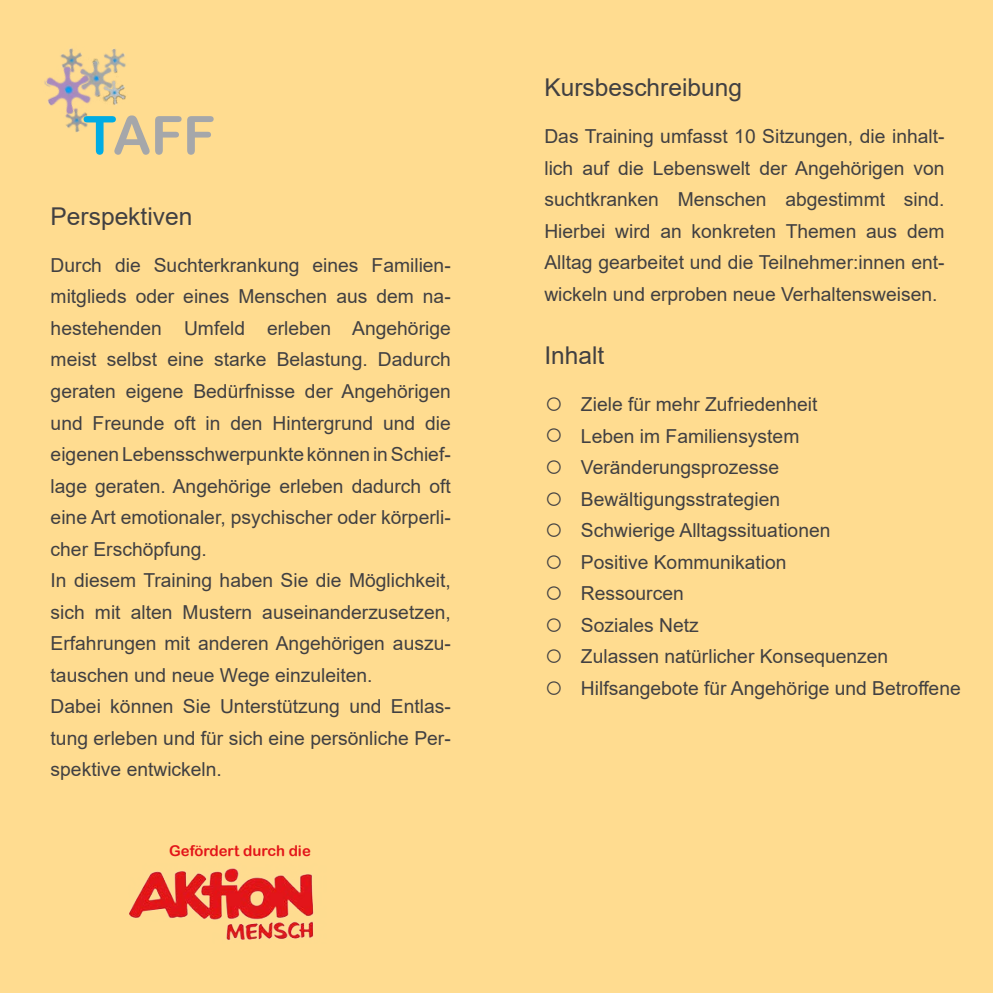
<style>
.page{position:relative;width:993px;height:993px;background:#fff}
.page>*{position:absolute;margin:0;border:0;box-sizing:border-box;transform-origin:0 0}
.t1{font:53.02px "Arial Rounded MT Bold";color:#a5a7aa}
.t2{font:24.5px "Arial";color:#414042}
.t3{font:19.25px/31.5px "Arial";color:#414042}
.t4{font:14.88px "Arial Rounded MT Bold";color:#e31519}
.s1{color:#00ace4}
.s2{font-size:31.5px}
</style>
<div class="page">
<div style="left:0;top:0;width:992px;height:992px;background:#ffdc90"></div>
<img style="left:129px;top:868px;width:185px;height:73px">
<img style="left:44px;top:48px;width:82px;height:85px">
<h1 class="t1" style="left:83px;top:104px;width:133px"><span class="s1">T</span>AFF</h1>
<p class="t2" style="left:51px;top:199px;width:143px">Perspektiven</p>
<p class="t3" style="left:51px;top:249px;width:401px">Durch die Suchterkrankung eines Familien&shy;mitglieds oder eines Menschen aus dem na&shy;hestehenden Umfeld erleben Angehörige meist selbst eine starke Belastung. Dadurch geraten eigene Bedürfnisse der Angehörigen und Freunde oft in den Hintergrund und die eigenen Lebensschwerpunkte können in Schief&shy;lage geraten. Angehörige erleben dadurch oft eine Art emotionaler, psychischer oder körperli&shy;cher Erschöpfung.<br>In diesem Training haben Sie die Möglichkeit, sich mit alten Mustern auseinanderzusetzen, Erfahrungen mit anderen Angehörigen auszu&shy;tauschen und neue Wege einzuleiten.<br>Dabei können Sie Unterstützung und Entlas&shy;tung erleben und für sich eine persönliche Per&shy;spektive entwickeln.</p>
<p class="t4" style="left:169px;top:841px;width:143px">Gefördert durch die</p>
<p class="t2" style="left:544px;top:70px;width:199px">Kursbeschreibung</p>
<p class="t3" style="left:544px;top:121px;width:401px;text-align:justify">Das Training umfasst 10 Sitzungen, die inhalt&shy;lich auf die Lebenswelt der Angehörigen von suchtkranken Menschen abgestimmt sind.<br>Hierbei wird an konkreten Themen aus dem Alltag gearbeitet und die Teilnehmer:innen ent&shy;wickeln und erproben neue Verhaltensweisen.</p>
<p class="t2" style="left:544px;top:338px;width:61px">Inhalt</p>
<p class="t3" style="left:544px;top:388px;width:274px"><span class="s2">○</span> Ziele für mehr Zufriedenheit</p>
<p class="t3" style="left:544px;top:420px;width:256px"><span class="s2">○</span> Leben im Familiensystem</p>
<p class="t3" style="left:544px;top:451px;width:236px"><span class="s2">○</span> Veränderungsprozesse</p>
<p class="t3" style="left:544px;top:483px;width:237px"><span class="s2">○</span> Bewältigungsstrategien</p>
<p class="t3" style="left:544px;top:514px;width:287px"><span class="s2">○</span> Schwierige Alltagssituationen</p>
<p class="t3" style="left:544px;top:546px;width:243px"><span class="s2">○</span> Positive Kommunikation</p>
<p class="t3" style="left:544px;top:577px;width:141px"><span class="s2">○</span> Ressourcen</p>
<p class="t3" style="left:544px;top:609px;width:156px"><span class="s2">○</span> Soziales Netz</p>
<p class="t3" style="left:544px;top:640px;width:345px"><span class="s2">○</span> Zulassen natürlicher Konsequenzen</p>
<p class="t3" style="left:544px;top:672px;width:417px"><span class="s2">○</span> Hilfsangebote für Angehörige und Betroffene</p>
</div>
